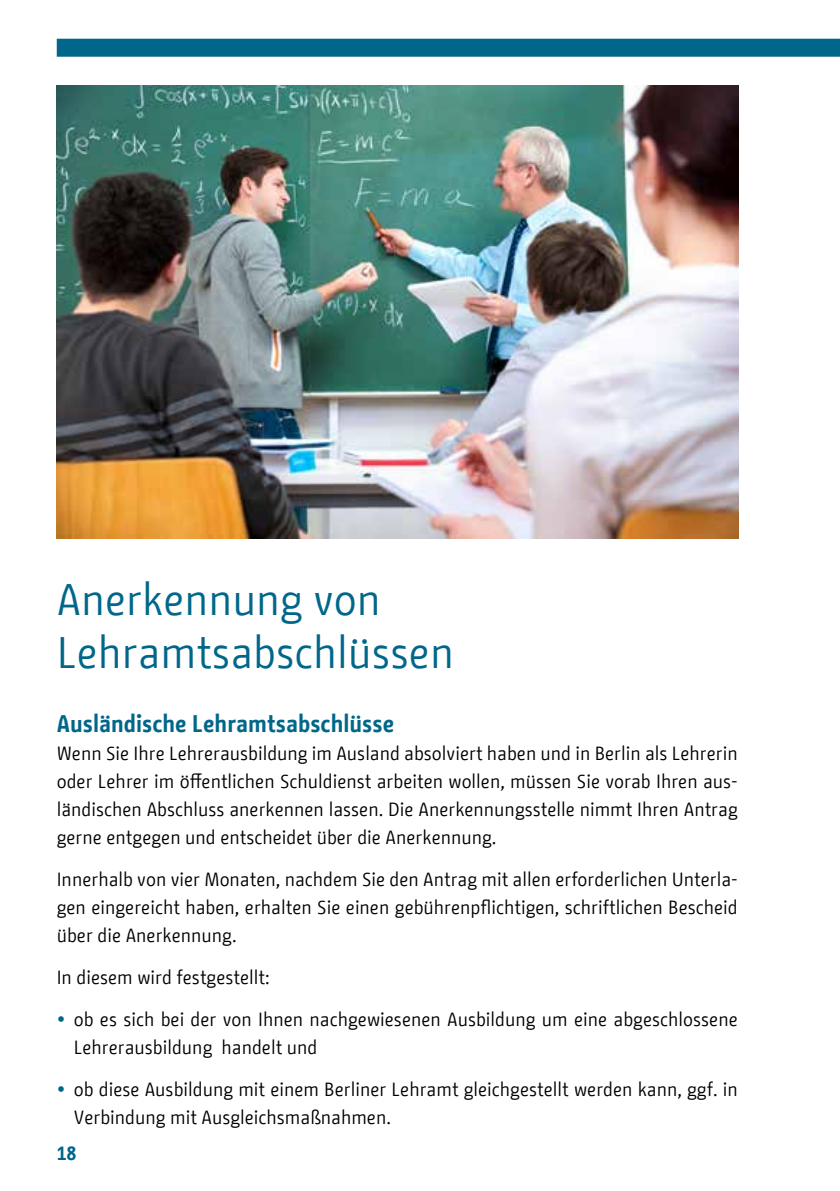
<style>
.page{position:relative;width:840px;height:1191px;background:#fff}
.page>*{position:absolute;margin:0;border:0;box-sizing:border-box;transform-origin:0 0}
.t1{font:44px/52.8px "BMF Change";color:#00678a}
.t2{font:700 24px "BMF Change";color:#00678a}
.t3{font:19px/28px "BMF Change";color:#000;text-align:justify}
.t4{font:700 19px "BMF Change";color:#00678a}
.s1{color:#00678a}
</style>
<div class="page">
<div style="left:66px;top:39px;width:764px;height:18px;background:#00678a"></div>
<img style="left:57px;top:85px;width:680px;height:454px">
<h1 class="t1" style="left:57px;top:573px;width:398px">Anerkennung von<br>Lehramtsabschlüssen</h1>
<p class="t2" style="left:57px;top:706px;width:339px">Ausländische Lehramtsabschlüsse</p>
<p class="t3" style="left:57px;top:739px;width:682px">Wenn Sie Ihre Lehrerausbildung im Ausland absolviert haben und in Berlin als Lehrerin oder Lehrer im öffentlichen Schuldienst arbeiten wollen, müssen Sie vorab Ihren aus&shy;ländischen Abschluss anerkennen lassen. Die Anerkennungsstelle nimmt Ihren Antrag gerne entgegen und entscheidet über die Anerkennung.</p>
<p class="t3" style="left:57px;top:865px;width:682px">Innerhalb von vier Monaten, nachdem Sie den Antrag mit allen erforderlichen Unterla&shy;gen eingereicht haben, erhalten Sie einen gebührenpflichtigen, schriftlichen Bescheid über die Anerkennung.</p>
<p class="t3" style="left:57px;top:963px;width:214px">In diesem wird festgestellt:</p>
<p class="t3" style="left:74px;top:1005px;width:665px;text-indent:-17px"><span class="s1">•</span> ob es sich bei der von Ihnen nachgewiesenen Ausbildung um eine abgeschlossene<br>Lehrerausbildung handelt und</p>
<p class="t3" style="left:74px;top:1075px;width:665px;text-indent:-17px"><span class="s1">•</span> ob diese Ausbildung mit einem Berliner Lehramt gleichgestellt werden kann, ggf. in<br>Verbindung mit Ausgleichsmaßnahmen.</p>
<p class="t4" style="left:57px;top:1139px;width:21px">18</p>
</div>
